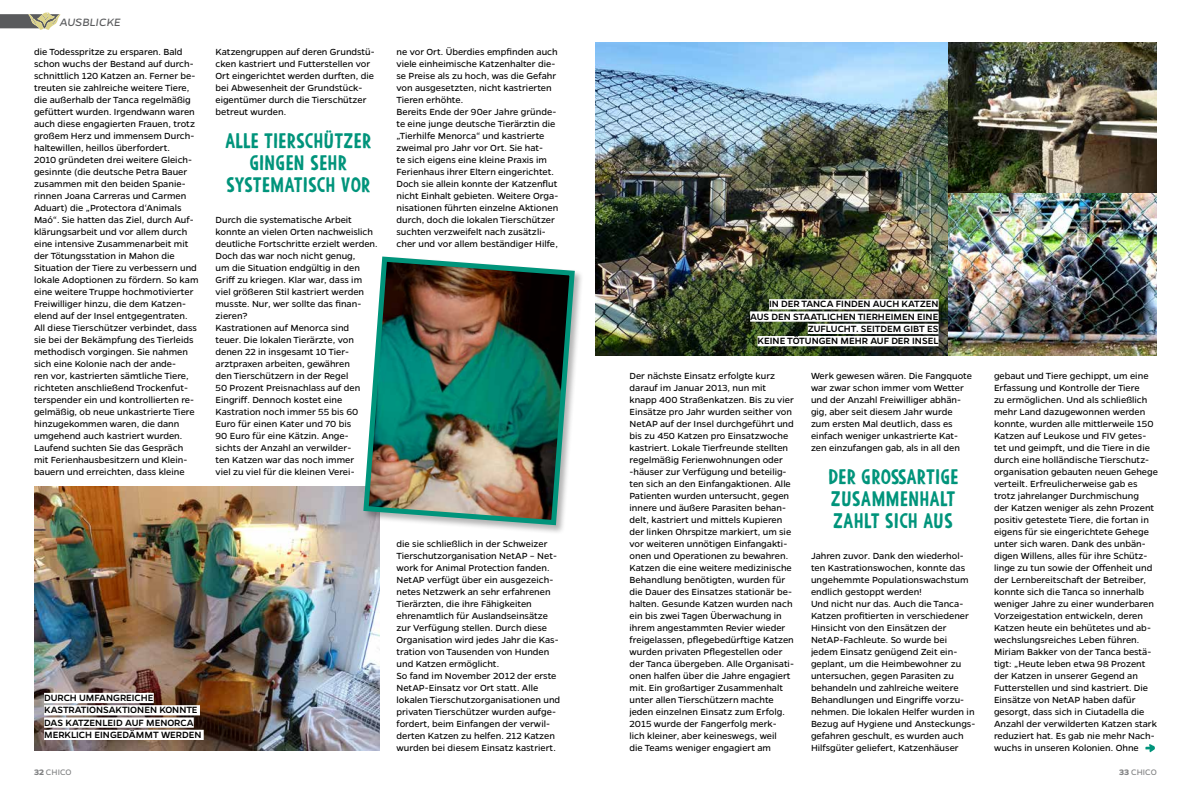
<style>
.page{position:relative;width:1191px;height:794px;background:#fff}
.page>*{position:absolute;margin:0;border:0;box-sizing:border-box;transform-origin:0 0}
.t1{font:700 20px/22px "Argone";color:#00947b}
.t2{font:italic 12px "Gentona";color:#5a5b5d}
.t3{font:500 10.2px/12.3px "Gentona";letter-spacing:-.005em;color:#000;text-align:right}
.t4{font:10px/12px "Gentona";color:#000}
.t5{font:9px "Gentona";letter-spacing:-.005em;color:#808182}
.s1{font-weight:700}
</style>
<div class="page">
<img style="left:34px;top:487px;width:346px;height:264px">
<svg style="left:0;top:12px;width:60px;height:18px"></svg>
<img style="left:595px;top:43px;width:562px;height:312px">
<div style="left:769px;top:299px;width:169px;height:10px;background:#fff"></div>
<div style="left:750px;top:311px;width:188px;height:11px;background:#fff"></div>
<div style="left:808px;top:324px;width:130px;height:10px;background:#fff"></div>
<div style="left:757px;top:336px;width:181px;height:10px;background:#fff"></div>
<div style="left:44px;top:693px;width:110px;height:10px;background:#fff"></div>
<div style="left:44px;top:705px;width:156px;height:10px;background:#fff"></div>
<div style="left:44px;top:717px;width:150px;height:10px;background:#fff"></div>
<div style="left:44px;top:729px;width:160px;height:11px;background:#fff"></div>
<svg style="left:1145px;top:744px;width:9px;height:8px"></svg>
<div style="left:362px;top:255px;width:222px;height:279px;background:#000;opacity:.3"></div>
<img style="left:361px;top:255px;width:216px;height:273px">
<p class="t2" style="left:60px;top:15px;width:63px">AUSBLICKE</p>
<p class="t4" style="left:34px;top:45px;width:166px">die Todesspritze zu ersparen. Bald schon wuchs der Bestand auf durch&shy;schnittlich 120 Katzen an. Ferner be&shy;treuten sie zahlreiche weitere Tiere, die außerhalb der Tanca regelmäßig gefüttert wurden. Irgendwann waren auch diese engagierten Frauen, trotz großem Herz und immensem Durch&shy;haltewillen, heillos überfordert.<br>2010 gründeten drei weitere Gleich&shy;gesinnte (die deutsche Petra Bauer zusammen mit den beiden Spanie&shy;rinnen Joana Carreras und Carmen Aduart) die „Protectora d‘Animals Maó“. Sie hatten das Ziel, durch Auf&shy;klärungsarbeit und vor allem durch eine intensive Zusammenarbeit mit der Tötungsstation in Mahon die Situation der Tiere zu verbessern und lokale Adoptionen zu fördern. So kam eine weitere Truppe hochmotivierter Freiwilliger hinzu, die dem Katzen&shy;elend auf der Insel entgegentraten.<br>All diese Tierschützer verbindet, dass sie bei der Bekämpfung des Tierleids methodisch vorgingen. Sie nahmen sich eine Kolonie nach der ande-<br>ren vor, kastrierten sämtliche Tiere, richteten anschließend Trockenfut&shy;terspender ein und kontrollierten re&shy;gelmäßig, ob neue unkastrierte Tiere hinzugekommen waren, die dann umgehend auch kastriert wurden.<br>Laufend suchten Sie das Gespräch mit Ferienhausbesitzern und Klein&shy;bauern und erreichten, dass kleine</p>
<p class="t4" style="left:396px;top:45px;width:163px">ne vor Ort. Überdies empfinden auch viele einheimische Katzenhalter die&shy;se Preise als zu hoch, was die Gefahr von ausgesetzten, nicht kastrierten Tieren erhöhte.<br>Bereits Ende der 90er Jahre gründe&shy;te eine junge deutsche Tierärztin die „Tierhilfe Menorca“ und kastrierte zweimal pro Jahr vor Ort. Sie hat-<br>te sich eigens eine kleine Praxis im Ferienhaus ihrer Eltern eingerichtet.<br>Doch sie allein konnte der Katzenflut nicht Einhalt gebieten. Weitere Orga&shy;nisationen führten einzelne Aktionen durch, doch die lokalen Tierschützer suchten verzweifelt nach zusätzli&shy;cher und vor allem beständiger Hilfe,</p>
<p class="t4" style="left:215px;top:45px;width:161px">Katzengruppen auf deren Grundstü&shy;cken kastriert und Futterstellen vor<br>Ort eingerichtet werden durften, die bei Abwesenheit der Grundstück&shy;eigentümer durch die Tierschützer betreut wurden.</p>
<h1 class="t1" style="left:225px;top:130px;width:148px;text-align:center">ALLE TIERSCHÜTZER<br>GINGEN SEHR<br>SYSTEMATISCH VOR</h1>
<p class="t4" style="left:215px;top:213px;width:164px">Durch die systematische Arbeit konnte an vielen Orten nachweislich deutliche Fortschritte erzielt werden.<br>Doch das war noch nicht genug,<br>um die Situation endgültig in den<br>Griff zu kriegen. Klar war, dass im viel größeren Stil kastriert werden musste. Nur, wer sollte das finan&shy;zieren?<br>Kastrationen auf Menorca sind<br>teuer. Die lokalen Tierärzte, von denen 22 in insgesamt 10 Tier&shy;arztpraxen arbeiten, gewähren<br>den Tierschützern in der Regel<br>50 Prozent Preisnachlass auf den<br>Eingriff. Dennoch kostet eine<br>Kastration noch immer 55 bis 60<br>Euro für einen Kater und 70 bis<br>90 Euro für eine Kätzin. Ange-<br>sichts der Anzahl an verwilder-<br>ten Katzen war das noch immer<br>viel zu viel für die kleinen Verei-</p>
<p class="t3" style="left:44px;top:691px;width:159px;text-align:left">DURCH UMFANGREICHE<br>KASTRATIONSAKTIONEN KONNTE<br>DAS KATZENLEID AUF MENORCA<br>MERKLICH EINGEDÄMMT WERDEN</p>
<p class="t4" style="left:396px;top:537px;width:165px">die sie schließlich in der Schweizer Tierschutzorganisation NetAP – Net&shy;work for Animal Protection fanden.<br>NetAP verfügt über ein ausgezeich&shy;netes Netzwerk an sehr erfahrenen Tierärzten, die ihre Fähigkeiten ehrenamtlich für Auslandseinsätze zur Verfügung stellen. Durch diese Organisation wird jedes Jahr die Kas&shy;tration von Tausenden von Hunden und Katzen ermöglicht.<br>So fand im November 2012 der erste NetAP-Einsatz vor Ort statt. Alle lokalen Tierschutzorganisationen und privaten Tierschützer wurden aufge&shy;fordert, beim Einfangen der verwil&shy;derten Katzen zu helfen. 212 Katzen wurden bei diesem Einsatz kastriert.</p>
<p class="t3" style="left:750px;top:298px;width:190px">IN DER TANCA FINDEN AUCH KATZEN<br>AUS DEN STAATLICHEN TIERHEIMEN EINE<br>ZUFLUCHT. SEITDEM GIBT ES<br>KEINE TÖTUNGEN MEHR AUF DER INSEL</p>
<p class="t4" style="left:629px;top:369px;width:166px">Der nächste Einsatz erfolgte kurz darauf im Januar 2013, nun mit knapp 400 Straßenkatzen. Bis zu vier Einsätze pro Jahr wurden seither von NetAP auf der Insel durchgeführt und bis zu 450 Katzen pro Einsatzwoche kastriert. Lokale Tierfreunde stellten regelmäßig Ferienwohnungen oder -häuser zur Verfügung und beteilig&shy;ten sich an den Einfangaktionen. Alle Patienten wurden untersucht, gegen innere und äußere Parasiten behan&shy;delt, kastriert und mittels Kupieren der linken Ohrspitze markiert, um sie vor weiteren unnötigen Einfangakti&shy;onen und Operationen zu bewahren.<br>Katzen die eine weitere medizinische Behandlung benötigten, wurden für die Dauer des Einsatzes stationär be&shy;halten. Gesunde Katzen wurden nach ein bis zwei Tagen Überwachung in ihrem angestammten Revier wieder freigelassen, pflegebedürftige Katzen wurden privaten Pflegestellen oder der Tanca übergeben. Alle Organisati&shy;onen halfen über die Jahre engagiert mit. Ein großartiger Zusammenhalt unter allen Tierschützern machte jeden einzelnen Einsatz zum Erfolg.<br>2015 wurde der Fangerfolg merk&shy;lich kleiner, aber keineswegs, weil<br>die Teams weniger engagiert am</p>
<p class="t4" style="left:811px;top:369px;width:162px">Werk gewesen wären. Die Fangquote war zwar schon immer vom Wetter und der Anzahl Freiwilliger abhän&shy;gig, aber seit diesem Jahr wurde zum ersten Mal deutlich, dass es einfach weniger unkastrierte Kat&shy;zen einzufangen gab, als in all den</p>
<h1 class="t1" style="left:828px;top:466px;width:132px">DER GROßARTIGE<br>ZUSAMMENHALT<br>ZAHLT SICH AUS</h1>
<p class="t4" style="left:811px;top:549px;width:166px">Jahren zuvor. Dank den wiederhol&shy;ten Kastrationswochen, konnte das ungehemmte Populationswachstum endlich gestoppt werden!<br>Und nicht nur das. Auch die Tanca-Katzen profitierten in verschiedener Hinsicht von den Einsätzen der NetAP-Fachleute. So wurde bei jedem Einsatz genügend Zeit ein&shy;geplant, um die Heimbewohner zu untersuchen, gegen Parasiten zu behandeln und zahlreiche weitere Behandlungen und Eingriffe vorzu&shy;nehmen. Die lokalen Helfer wurden in Bezug auf Hygiene und Ansteckungs&shy;gefahren geschult, es wurden auch Hilfsgüter geliefert, Katzenhäuser</p>
<p class="t4" style="left:994px;top:369px;width:166px">gebaut und Tiere gechippt, um eine Erfassung und Kontrolle der Tiere<br>zu ermöglichen. Und als schließlich mehr Land dazugewonnen werden konnte, wurden alle mittlerweile 150<br>Katzen auf Leukose und FIV getes&shy;tet und geimpft, und die Tiere in die durch eine holländische Tierschutz&shy;organisation gebauten neuen Gehege verteilt. Erfreulicherweise gab es trotz jahrelanger Durchmischung<br>der Katzen weniger als zehn Prozent positiv getestete Tiere, die fortan in eigens für sie eingerichtete Gehege unter sich waren. Dank des unbän&shy;digen Willens, alles für ihre Schütz&shy;linge zu tun sowie der Offenheit und der Lernbereitschaft der Betreiber, konnte sich die Tanca so innerhalb weniger Jahre zu einer wunderbaren Vorzeigestation entwickeln, deren Katzen heute ein behütetes und ab&shy;wechslungsreiches Leben führen.<br>Miriam Bakker von der Tanca bestä&shy;tigt: „Heute leben etwa 98 Prozent der Katzen in unserer Gegend an Futterstellen und sind kastriert. Die Einsätze von NetAP haben dafür gesorgt, dass sich in Ciutadella die Anzahl der verwilderten Katzen stark reduziert hat. Es gab nie mehr Nach&shy;wuchs in unseren Kolonien. Ohne</p>
<p class="t5" style="left:34px;top:767px;width:39px"><span class="s1">32</span> CHICO</p>
<p class="t5" style="left:1119px;top:767px;width:39px"><span class="s1">33</span> CHICO</p>
</div>
